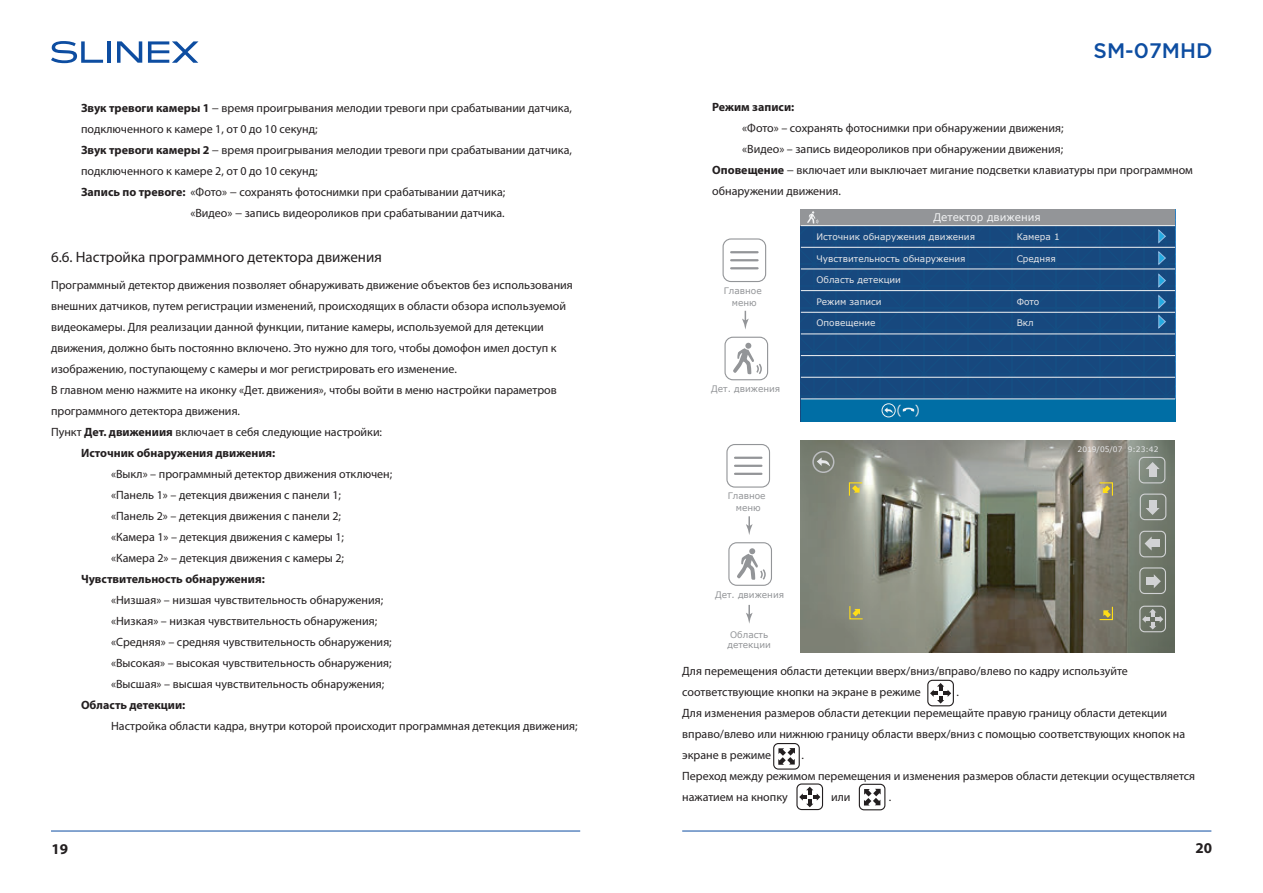
<style>
.page{position:relative;width:1263px;height:893px;background:#fff}
.page>*{position:absolute;margin:0;border:0;box-sizing:border-box;transform-origin:0 0}
.t1{font:500 21px "Gotham Pro";color:#0d4da1}
.t2{font:15px "Myriad Pro";color:#231f20}
.t3{font:700 15px "Myriad Pro";color:#231f20}
.t4{font:12px/21px "Myriad Pro";color:#231f20}
.t5{font:700 12px "Myriad Pro";color:#231f20}
.t6{font:12px "Verdana";color:#e6e7e9}
.t7{font:10.5px "Verdana";color:#f2f3f4}
.t8{font:9px "Verdana";color:#e6e7e9}
.t9{font:9px/12px "Verdana";color:#939598;text-align:center}
.t10{font:7.5px "Verdana";color:#e6e7e9}
.s1{font-weight:700}
</style>
<div class="page">
<svg style="left:51px;top:41px;width:52px;height:22px"></svg>
<hr style="left:107px;top:41px;width:4px;height:22px;background:#0d4da1">
<svg style="left:117px;top:41px;width:25px;height:22px"></svg>
<svg style="left:148px;top:41px;width:50px;height:22px"></svg>
<hr style="left:51px;top:831px;width:529px;height:1px;background:#0d4da1">
<hr style="left:682px;top:831px;width:529px;height:1px;background:#0d4da1">
<div style="left:722px;top:238px;width:44px;height:44px;border:1px solid #939598;border-radius:8px"></div>
<hr style="left:731px;top:251px;width:26px;height:2px;background:#939598">
<hr style="left:731px;top:259px;width:26px;height:2px;background:#939598">
<hr style="left:731px;top:267px;width:26px;height:2px;background:#939598">
<svg style="left:742px;top:311px;width:7px;height:18px"></svg>
<svg style="left:724px;top:337px;width:44px;height:43px"></svg>
<div style="left:726px;top:444px;width:44px;height:44px;border:1px solid #939598;border-radius:8px"></div>
<hr style="left:735px;top:457px;width:26px;height:2px;background:#939598">
<hr style="left:735px;top:465px;width:26px;height:2px;background:#939598">
<hr style="left:735px;top:473px;width:26px;height:2px;background:#939598">
<svg style="left:746px;top:516px;width:6px;height:19px"></svg>
<svg style="left:746px;top:605px;width:6px;height:19px"></svg>
<svg style="left:728px;top:542px;width:44px;height:44px"></svg>
<div style="left:801px;top:209px;width:374px;height:213px;background:#17487e"></div>
<div style="left:801px;top:209px;width:374px;height:17px;background:#939598"></div>
<div style="left:801px;top:399px;width:186px;height:23px;background:#006ea5"></div>
<div style="left:988px;top:399px;width:187px;height:23px;background:#006ea5"></div>
<hr style="left:801px;top:399px;width:374px;height:1px;background:#f2f3f4">
<hr style="left:801px;top:377px;width:374px;height:1px;background:#f2f3f4">
<hr style="left:801px;top:355px;width:374px;height:1px;background:#f2f3f4">
<hr style="left:801px;top:334px;width:374px;height:1px;background:#f2f3f4">
<hr style="left:801px;top:312px;width:374px;height:1px;background:#f2f3f4">
<hr style="left:801px;top:290px;width:374px;height:1px;background:#f2f3f4">
<hr style="left:801px;top:269px;width:374px;height:1px;background:#f2f3f4">
<hr style="left:801px;top:247px;width:374px;height:1px;background:#f2f3f4">
<hr style="left:801px;top:225px;width:374px;height:1px;background:#f2f3f4">
<svg style="left:1158px;top:230px;width:8px;height:13px"></svg>
<svg style="left:1158px;top:251px;width:8px;height:14px"></svg>
<svg style="left:1158px;top:274px;width:8px;height:14px"></svg>
<svg style="left:1158px;top:295px;width:8px;height:14px"></svg>
<svg style="left:1158px;top:315px;width:8px;height:14px"></svg>
<svg style="left:807px;top:211px;width:11px;height:13px"></svg>
<img style="left:800px;top:440px;width:374px;height:213px">
<div style="left:812px;top:451px;width:22px;height:22px;border:2px solid #bcbdc0;border-radius:50%"></div>
<svg style="left:817px;top:457px;width:13px;height:9px"></svg>
<div style="left:1140px;top:494px;width:26px;height:26px;border:1px solid #d1d2d4;border-radius:5px"></div>
<div style="left:1149px;top:500px;width:7px;height:9px;background:#d1d2d4"></div>
<svg style="left:1145px;top:508px;width:14px;height:7px"></svg>
<div style="left:1139px;top:531px;width:27px;height:26px;border:1px solid #d1d2d4;border-radius:5px"></div>
<div style="left:1151px;top:540px;width:8px;height:7px;background:#d1d2d4"></div>
<svg style="left:1144px;top:536px;width:7px;height:15px"></svg>
<div style="left:1139px;top:567px;width:27px;height:27px;border:1px solid #d1d2d4;border-radius:5px"></div>
<div style="left:1146px;top:578px;width:9px;height:7px;background:#d1d2d4"></div>
<svg style="left:1154px;top:574px;width:7px;height:14px"></svg>
<div style="left:1139px;top:606px;width:27px;height:26px;border:1px solid #d1d2d4;border-radius:5px"></div>
<svg style="left:1142px;top:609px;width:21px;height:20px"></svg>
<div style="left:927px;top:680px;width:27px;height:26px;border:1px solid #231f20;border-radius:5px"></div>
<svg style="left:930px;top:683px;width:21px;height:21px"></svg>
<div style="left:796px;top:783px;width:27px;height:27px;border:1px solid #231f20;border-radius:5px"></div>
<svg style="left:799px;top:787px;width:21px;height:20px"></svg>
<div style="left:859px;top:784px;width:26px;height:26px;border:1px solid #231f20;border-radius:5px"></div>
<svg style="left:864px;top:789px;width:17px;height:16px"></svg>
<div style="left:773px;top:743px;width:27px;height:27px;border:1px solid #231f20;border-radius:5px"></div>
<svg style="left:778px;top:748px;width:17px;height:17px"></svg>
<div style="left:1139px;top:457px;width:26px;height:26px;border:1px solid #d1d2d4;border-radius:5px"></div>
<div style="left:1149px;top:468px;width:7px;height:9px;background:#d1d2d4"></div>
<svg style="left:1145px;top:462px;width:15px;height:7px"></svg>
<svg style="left:1098px;top:606px;width:15px;height:15px"></svg>
<svg style="left:848px;top:482px;width:15px;height:15px"></svg>
<svg style="left:849px;top:605px;width:15px;height:15px"></svg>
<svg style="left:1098px;top:482px;width:15px;height:15px"></svg>
<div style="left:881px;top:403px;width:15px;height:14px;border:1px solid #f2f3f4;border-radius:50%"></div>
<svg style="left:884px;top:407px;width:9px;height:6px"></svg>
<svg style="left:903px;top:408px;width:11px;height:4px"></svg>
<p class="t4" style="left:81px;top:97px;width:492px"><span class="s1">Звук тревоги камеры 1</span> − время проигрывания мелодии тревоги при срабатывании датчика,</p>
<p class="t4" style="left:81px;top:118px;width:238px">подключенного к камере 1, от 0 до 10 секунд;</p>
<p class="t4" style="left:81px;top:139px;width:492px"><span class="s1">Звук тревоги камеры 2</span> − время проигрывания мелодии тревоги при срабатывании датчика,</p>
<p class="t4" style="left:81px;top:160px;width:238px">подключенного к камере 2, от 0 до 10 секунд;</p>
<p class="t4" style="left:81px;top:181px;width:426px"><span class="s1">Запись по тревоге:</span> «Фото» − сохранять фотоснимки при срабатывании датчика;</p>
<p class="t4" style="left:190px;top:202px;width:316px">«Видео» − запись видеороликов при срабатывании датчика.</p>
<p class="t2" style="left:51px;top:247px;width:332px">6.6. Настройка программного детектора движения</p>
<p class="t4" style="left:51px;top:274px;width:523px">Программный детектор движения позволяет обнаруживать движение объектов без использования</p>
<p class="t4" style="left:51px;top:295px;width:517px">внешних датчиков, путем регистрации изменений, происходящих в области обзора используемой</p>
<p class="t4" style="left:51px;top:316px;width:494px">видеокамеры. Для реализации данной функции, питание камеры, используемой для детекции</p>
<p class="t4" style="left:51px;top:337px;width:507px">движения, должно быть постоянно включено. Это нужно для того, чтобы домофон имел доступ к</p>
<p class="t4" style="left:51px;top:358px;width:407px">изображению, поступающему с камеры и мог регистрировать его изменение.</p>
<p class="t4" style="left:51px;top:379px;width:507px">В главном меню нажмите на иконку «Дет. движения», чтобы войти в меню настройки параметров</p>
<p class="t4" style="left:51px;top:400px;width:191px">программного детектора движения.</p>
<p class="t4" style="left:51px;top:421px;width:333px">Пункт <span class="s1">Дет. движениия</span> включает в себя следующие настройки:</p>
<p class="t5" style="left:81px;top:445px;width:196px">Источник обнаружения движения:</p>
<p class="t4" style="left:111px;top:463px;width:283px">«Выкл» – программный детектор движения отключен; «Панель 1» – детекция движения с панели 1;<br>«Панель 2» – детекция движения с панели 2;<br>«Камера 1» – детекция движения с камеры 1;<br>«Камера 2» – детекция движения с камеры 2;</p>
<p class="t5" style="left:81px;top:571px;width:185px">Чувствительность обнаружения:</p>
<p class="t4" style="left:111px;top:589px;width:282px">«Низшая» – низшая чувствительность обнаружения; «Низкая» – низкая чувствительность обнаружения; «Средняя» – средняя чувствительность обнаружения; «Высокая» – высокая чувствительность обнаружения; «Высшая» – высшая чувствительность обнаружения;</p>
<p class="t5" style="left:81px;top:697px;width:106px">Область детекции:</p>
<p class="t4" style="left:111px;top:715px;width:468px">Настройка области кадра, внутри которой происходит программная детекция движения;</p>
<h1 class="t1" style="left:1093px;top:39px;width:120px">SM-07MHD</h1>
<p class="t5" style="left:712px;top:100px;width:84px">Режим записи:</p>
<p class="t4" style="left:742px;top:118px;width:323px">«Фото» – сохранять фотоснимки при обнаружении движения;</p>
<p class="t4" style="left:742px;top:139px;width:322px">«Видео» – запись видеороликов при обнаружении движения;</p>
<p class="t4" style="left:712px;top:160px;width:482px"><span class="s1">Оповещение</span> − включает или выключает мигание подсветки клавиатуры при программном</p>
<p class="t4" style="left:712px;top:181px;width:130px">обнаружении движения.</p>
<p class="t9" style="left:724px;top:285px;width:40px">Главное меню</p>
<p class="t9" style="left:711px;top:383px;width:71px">Дет. движения</p>
<p class="t9" style="left:728px;top:490px;width:40px">Главное меню</p>
<p class="t9" style="left:715px;top:588px;width:71px">Дет. движения</p>
<p class="t9" style="left:727px;top:629px;width:45px;line-height:10.8px">Область детекции</p>
<p class="t7" style="left:933px;top:210px;width:109px">Детектор движения</p>
<p class="t8" style="left:816px;top:230px;width:160px">Источник обнаружения движения</p>
<p class="t8" style="left:1017px;top:230px;width:45px">Камера 1</p>
<p class="t8" style="left:816px;top:252px;width:151px">Чувствительность обнаружения</p>
<p class="t8" style="left:1017px;top:252px;width:41px">Средняя</p>
<p class="t8" style="left:816px;top:274px;width:86px">Область детекции</p>
<p class="t8" style="left:816px;top:295px;width:67px">Режим записи</p>
<p class="t8" style="left:1017px;top:295px;width:24px">Фото</p>
<p class="t8" style="left:816px;top:317px;width:61px">Оповещение</p>
<p class="t8" style="left:1017px;top:317px;width:19px">Вкл</p>
<p class="t6" style="left:896px;top:401px;width:25px">( )</p>
<p class="t10" style="left:1077px;top:444px;width:82px">2019/05/07 9:23:42</p>
<p class="t4" style="left:682px;top:660px;width:447px">Для перемещения области детекции вверх/вниз/вправо/влево по кадру используйте соответствующие кнопки на экране в режиме</p>
<p class="t4" style="left:682px;top:681px;width:504px;text-indent:274px">.<br>Для изменения размеров области детекции перемещайте правую границу области детекции вправо/влево или нижнюю границу области вверх/вниз с помощью соответствующих кнопок на экране в режиме</p>
<p class="t4" style="left:682px;top:744px;width:514px;text-indent:119px">.<br>Переход между режимом перемещения и изменения размеров области детекции осуществляется нажатием на кнопку</p>
<p class="t4" style="left:831px;top:786px;width:21px">или</p>
<p class="t4" style="left:889px;top:786px;width:4px">.</p>
<p class="t3" style="left:51px;top:839px;width:18px">19</p>
<p class="t3" style="left:1195px;top:838px;width:18px">20</p>
</div>
